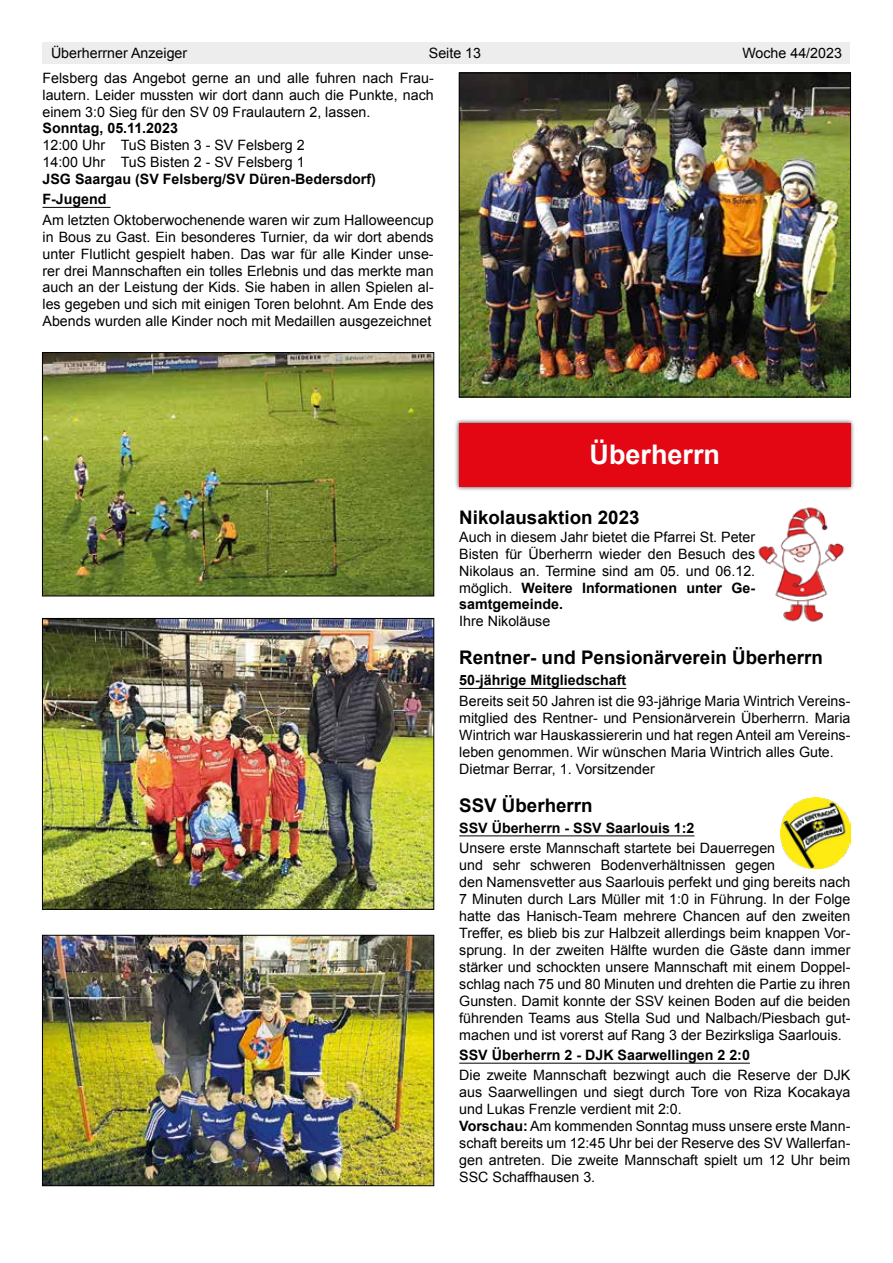
<style>
.page{position:relative;width:893px;height:1263px;background:#fff}
.page>*{position:absolute;margin:0;border:0;box-sizing:border-box;transform-origin:0 0}
.t1{font:700 27px "Arial";color:#fff}
.t2{font:700 18.75px "Arial";color:#000}
.t3{font:14.25px/17px "Arial";color:#000}
.t4{font:700 14.25px/20.4px "Arial";color:#000}
.s1{font-weight:700}
</style>
<div class="page">
<div style="left:43px;top:43px;width:807px;height:21px;background:#ededed"></div>
<hr style="left:43px;top:207px;width:68px;height:1px;background:#000">
<img style="left:44px;top:354px;width:388px;height:240px">
<div style="left:42px;top:352px;width:392px;height:244px;border:1px solid #000"></div>
<img style="left:44px;top:620px;width:388px;height:287px">
<div style="left:42px;top:618px;width:392px;height:291px;border:1px solid #000"></div>
<img style="left:44px;top:937px;width:388px;height:247px">
<div style="left:42px;top:935px;width:392px;height:251px;border:1px solid #000"></div>
<hr style="left:459px;top:688px;width:167px;height:1px;background:#000">
<hr style="left:459px;top:835px;width:235px;height:1px;background:#000">
<hr style="left:459px;top:1063px;width:291px;height:1px;background:#000">
<img style="left:461px;top:75px;width:388px;height:320px">
<div style="left:459px;top:73px;width:392px;height:324px;border:1px solid #000"></div>
<div style="left:455px;top:418px;width:400px;height:73px;background:#000;opacity:.7"></div>
<div style="left:459px;top:423px;width:391px;height:63px;background:#e30613"></div>
<img style="left:758px;top:507px;width:87px;height:115px">
<img style="left:781px;top:798px;width:69px;height:71px">
<p class="t3" style="left:51px;top:45px;width:138px">Überherrner Anzeiger</p>
<p class="t3" style="left:429px;top:45px;width:54px">Seite 13</p>
<p class="t3" style="left:742px;top:45px;width:101px">Woche 44/2023</p>
<p class="t3" style="left:43px;top:69px;width:393px;text-align:justify">Felsberg das Angebot gerne an und alle fuhren nach Frau&shy;lautern. Leider mussten wir dort dann auch die Punkte, nach einem 3:0 Sieg für den SV 09 Fraulautern 2, lassen.</p>
<p class="t4" style="left:43px;top:118px;width:137px">Sonntag, 05.11.2023</p>
<p class="t3" style="left:43px;top:137px;width:264px">12:00 Uhr TuS Bisten 3 - SV Felsberg 2<br>14:00 Uhr TuS Bisten 2 - SV Felsberg 1</p>
<p class="t4" style="left:43px;top:169px;width:335px">JSG Saargau (SV Felsberg/SV Düren-Bedersdorf)<br>F-Jugend</p>
<p class="t3" style="left:43px;top:211px;width:393px;text-align:justify">Am letzten Oktoberwochenende waren wir zum Halloweencup in Bous zu Gast. Ein besonderes Turnier, da wir dort abends unter Flutlicht gespielt haben. Das war für alle Kinder unse&shy;rer drei Mannschaften ein tolles Erlebnis und das merkte man auch an der Leistung der Kids. Sie haben in allen Spielen al&shy;les gegeben und sich mit einigen Toren belohnt. Am Ende des Abends wurden alle Kinder noch mit Medaillen ausgezeichnet</p>
<h1 class="t1" style="left:590px;top:437px;width:132px">Überherrn</h1>
<h2 class="t2" style="left:459px;top:505px;width:182px">Nikolausaktion 2023</h2>
<p class="t3" style="left:459px;top:528px;width:297px;text-align:justify">Auch in diesem Jahr bietet die Pfarrei St. Peter Bisten für Überherrn wieder den Besuch des Nikolaus an. Termine sind am 05. und 06.12. möglich. <span class="s1">Weitere Informationen unter Ge&shy;samtgemeinde.</span></p>
<p class="t3" style="left:459px;top:613px;width:93px">Ihre Nikoläuse</p>
<h2 class="t2" style="left:459px;top:645px;width:365px">Rentner- und Pensionärverein Überherrn</h2>
<p class="t4" style="left:459px;top:671px;width:169px">50-jährige Mitgliedschaft</p>
<p class="t3" style="left:459px;top:692px;width:393px">Bereits seit 50 Jahren ist die 93-jährige Maria Wintrich Vereins&shy;mitglied des Rentner- und Pensionärverein Überherrn. Maria Wintrich war Hauskassiererin und hat regen Anteil am Vereins&shy;leben genommen. Wir wünschen Maria Wintrich alles Gute.<br>Dietmar Berrar, 1. Vorsitzender</p>
<h2 class="t2" style="left:459px;top:793px;width:135px">SSV Überherrn</h2>
<p class="t4" style="left:459px;top:818px;width:237px">SSV Überherrn - SSV Saarlouis 1:2</p>
<p class="t3" style="left:459px;top:840px;width:393px">Unsere erste Mannschaft startete bei Dauerregen<br>und sehr schweren Bodenverhältnissen gegen<br>den Namensvetter aus Saarlouis perfekt und ging bereits nach 7 Minuten durch Lars Müller mit 1:0 in Führung. In der Folge hatte das Hanisch-Team mehrere Chancen auf den zweiten Treffer, es blieb bis zur Halbzeit allerdings beim knappen Vor&shy;sprung. In der zweiten Hälfte wurden die Gäste dann immer stärker und schockten unsere Mannschaft mit einem Doppel&shy;schlag nach 75 und 80 Minuten und drehten die Partie zu ihren Gunsten. Damit konnte der SSV keinen Boden auf die beiden führenden Teams aus Stella Sud und Nalbach/Piesbach gut&shy;machen und ist vorerst auf Rang 3 der Bezirksliga Saarlouis.</p>
<p class="t4" style="left:459px;top:1045px;width:292px">SSV Überherrn 2 - DJK Saarwellingen 2 2:0</p>
<p class="t3" style="left:459px;top:1067px;width:393px">Die zweite Mannschaft bezwingt auch die Reserve der DJK aus Saarwellingen und siegt durch Tore von Riza Kocakaya und Lukas Frenzle verdient mit 2:0.<br><span class="s1">Vorschau:</span> Am kommenden Sonntag muss unsere erste Mann&shy;schaft bereits um 12:45 Uhr bei der Reserve des SV Wallerfan&shy;gen antreten. Die zweite Mannschaft spielt um 12 Uhr beim SSC Schaffhausen 3.</p>
</div>
